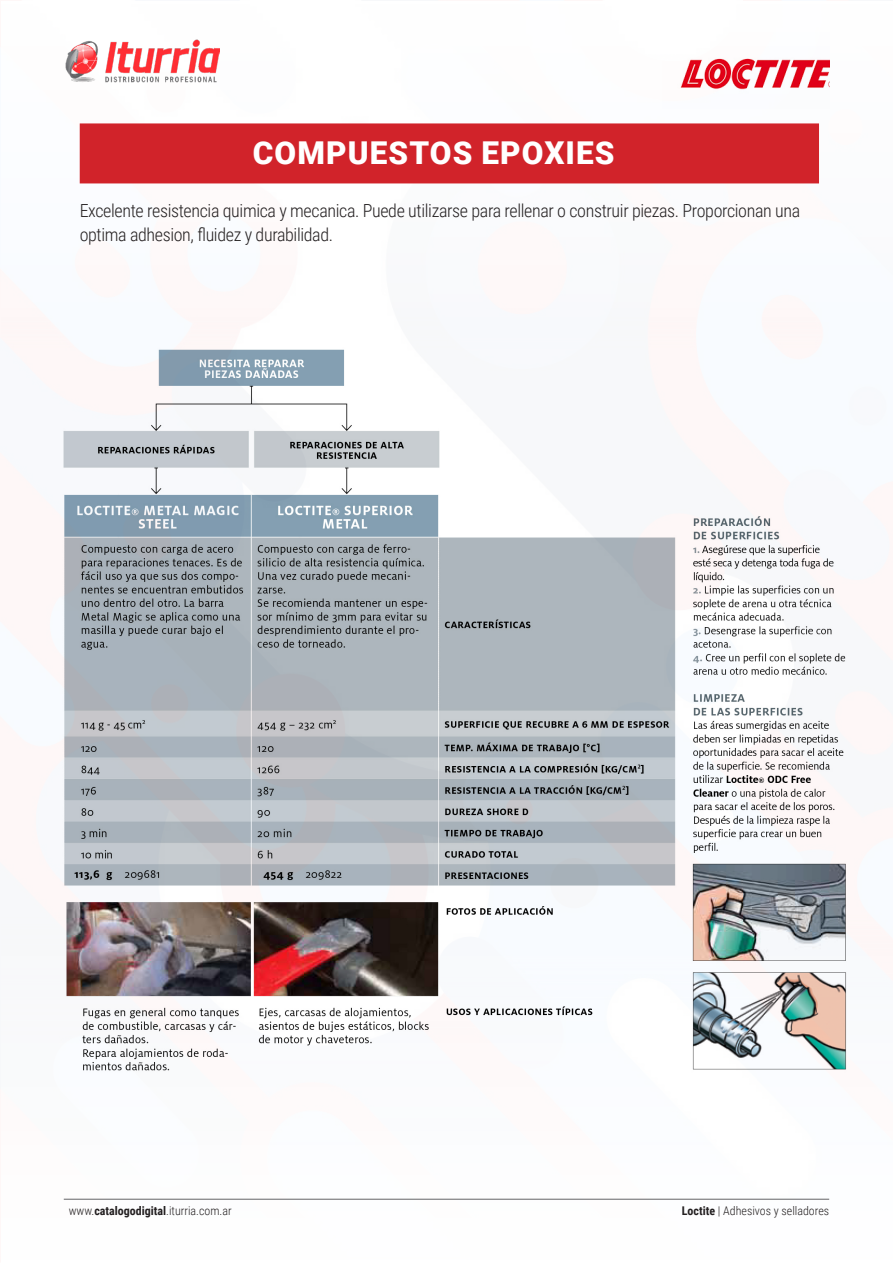
<style>
.page{position:relative;width:893px;height:1263px;background:#fff}
.page>*{position:absolute;margin:0;border:0;box-sizing:border-box;transform-origin:0 0}
.t1{font:900 31.5px "Roboto";letter-spacing:.035em;color:#fff}
.t2{font:300 18px/24px "Roboto Condensed";letter-spacing:-.02em;color:#231f20}
.t3{font:300 12px "Roboto Condensed";color:#231f20}
.s1{font-weight:700}
</style>
<div class="page">
<hr style="left:64px;top:1199px;width:765px;height:1px;background:#636366">
<img style="left:680px;top:58px;width:149px;height:32px">
<img style="left:65px;top:39px;width:155px;height:44px">
<img style="left:63px;top:349px;width:784px;height:722px">
<div style="left:80px;top:123px;width:739px;height:60px;background:#d1232a"></div>
<p class="t1" style="left:253px;top:131px;width:363px">COMPUESTOS EPOXIES</p>
<p class="t2" style="left:80px;top:197px;width:722px">Excelente resistencia quimica y mecanica. Puede utilizarse para rellenar o construir piezas. Proporcionan una optima adhesion, fluidez y durabilidad.</p>
<p class="t3" style="left:69px;top:1202px;width:165px">www.<span class="s1">catalogodigital</span>.iturria.com.ar</p>
<p class="t3" style="left:682px;top:1202px;width:149px"><span class="s1">Loctite</span> | Adhesivos y selladores</p>
</div>
